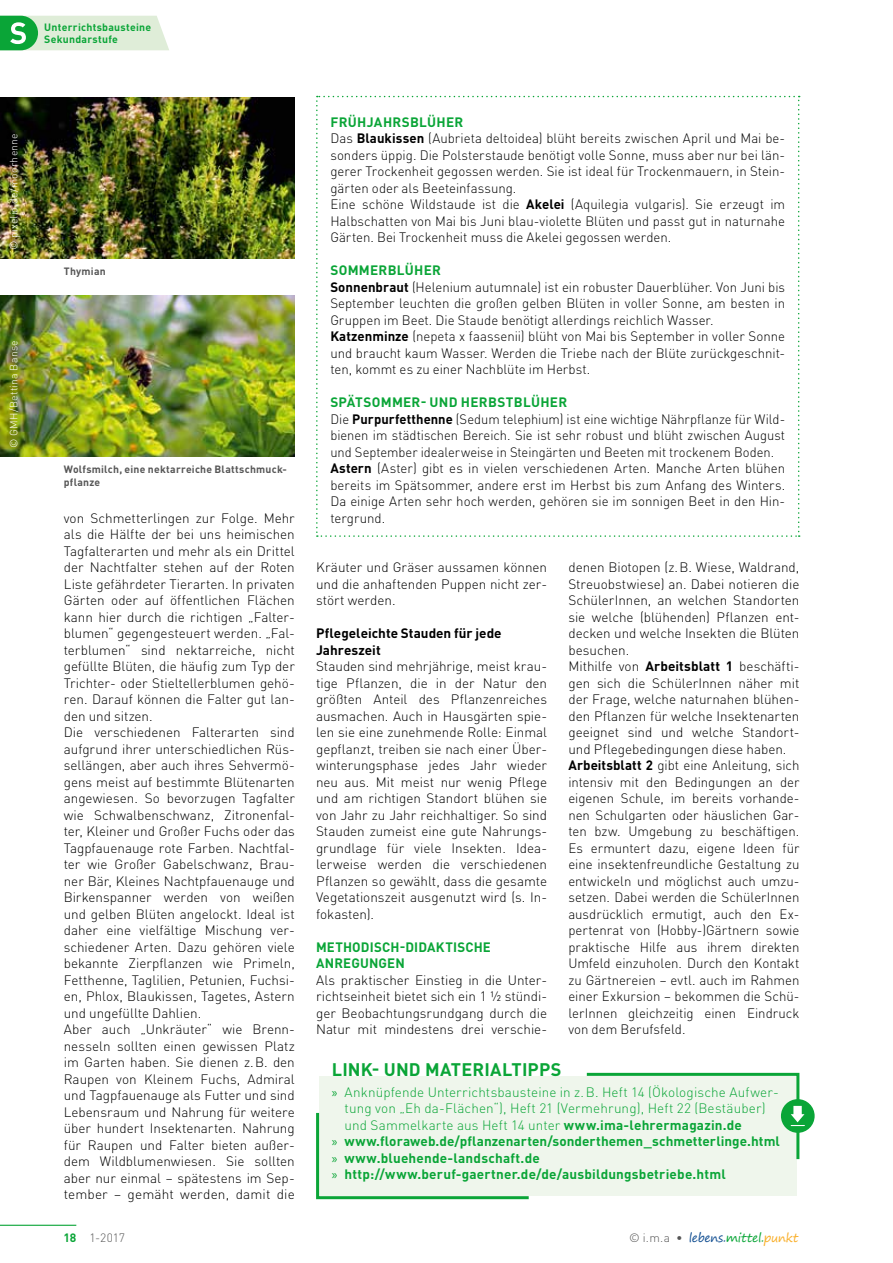
<style>
.page{position:relative;width:893px;height:1263px;background:#fff}
.page>*{position:absolute;margin:0;border:0;box-sizing:border-box;transform-origin:0 0}
.t1{font:700 18px "DINOT";letter-spacing:.01em;color:#0aa537}
.t2{font:300 13.5px/16.5px "DINOT";color:#000}
.t3{font:300 13.5px/16.5px "DINOT";color:#000;scale:.96 1}
.t4{font:700 13.5px/16.5px "DINOT";letter-spacing:.01em;color:#0aa537}
.t5{font:300 13.5px "DINOT";letter-spacing:.01em;color:#0aa537}
.t6{font:700 13.5px/16.5px "DINOT";color:#000}
.t7{font:300 12px "DINOT";color:#565656}
.t8{font:700 10.5px/12.6px "DINOT";letter-spacing:.025em;color:#565656}
.t9{font:300 10.5px "DINOT";letter-spacing:.02em;color:#fff}
.t10{font:700 10.5px/12.6px "DINOT";letter-spacing:.025em;color:#0aa537}
.s1{font-weight:700;color:#0aa537}
.s2{font-weight:700}
.s3{font-family:"Myriad Pro";font-weight:400}
.s4{font-family:"Segoe Print";font-weight:400;color:#155193}
.s5{font-family:"Segoe Print";font-weight:400;color:#0aa537}
.s6{font-family:"Segoe Print";font-weight:400;color:#f9af2a}
</style>
<div class="page">
<div style="left:319px;top:1076px;width:477px;height:120px;background:#eff6ec"></div>
<svg style="left:316px;top:1112px;width:213px;height:88px"></svg>
<div style="left:781px;top:1099px;width:34px;height:34px;background:#0aa537;border-radius:50%"></div>
<svg style="left:586px;top:1072px;width:218px;height:90px"></svg>
<svg style="left:316px;top:96px;width:484px;height:441px"></svg>
<img style="left:0;top:295px;width:295px;height:162px">
<img style="left:0;top:97px;width:295px;height:162px">
<hr style="left:0;top:1225px;width:76px;height:1px;background:#0aa537">
<svg style="left:0;top:16px;width:169px;height:34px;background:#bce1be"></svg>
<p class="t10" style="left:44px;top:20px;width:108px">Unterrichtsbausteine<br>Sekundarstufe</p>
<p class="t9" style="left:7px;top:250px;width:118px;rotate:-90deg">© pixelio.de/moorhenne</p>
<p class="t9" style="left:7px;top:448px;width:109px;rotate:-90deg">© GMH/Bettina Banse</p>
<p class="t8" style="left:64px;top:265px;width:44px">Thymian</p>
<p class="t8" style="left:64px;top:463px;width:225px">Wolfsmilch, eine nektarreiche Blattschmuck&shy;pflanze</p>
<p class="t2" style="left:64px;top:509px;width:233px">von Schmetterlingen zur Folge. Mehr als die Hälfte der bei uns heimischen Tagfalterarten und mehr als ein Drittel der Nachtfalter stehen auf der Roten Liste gefährdeter Tierarten. In privaten Gärten oder auf öffentlichen Flächen kann hier durch die richtigen „Falter&shy;blumen“ gegengesteuert werden. „Fal&shy;terblumen“ sind nektarreiche, nicht gefüllte Blüten, die häufig zum Typ der Trichter- oder Stieltellerblumen gehö&shy;ren. Darauf können die Falter gut lan&shy;den und sitzen.<br>Die verschiedenen Falterarten sind aufgrund ihrer unterschiedlichen Rüs&shy;sellängen, aber auch ihres Sehvermö&shy;gens meist auf bestimmte Blütenarten angewiesen. So bevorzugen Tagfalter wie Schwalbenschwanz, Zitronenfal&shy;ter, Kleiner und Großer Fuchs oder das Tagpfauenauge rote Farben. Nachtfal&shy;ter wie Großer Gabelschwanz, Brau&shy;ner Bär, Kleines Nachtpfauenauge und Birkenspanner werden von weißen und gelben Blüten angelockt. Ideal ist daher eine vielfältige Mischung ver&shy;schiedener Arten. Dazu gehören viele bekannte Zierpflanzen wie Primeln, Fetthenne, Taglilien, Petunien, Fuchsi&shy;en, Phlox, Blaukissen, Tagetes, Astern und ungefüllte Dahlien.<br>Aber auch „Unkräuter“ wie Brenn&shy;nesseln sollten einen gewissen Platz im Garten haben. Sie dienen z.B. den Raupen von Kleinem Fuchs, Admiral und Tagpfauenauge als Futter und sind Lebensraum und Nahrung für weitere über hundert Insektenarten. Nahrung für Raupen und Falter bieten außer&shy;dem Wildblumenwiesen. Sie sollten aber nur einmal – spätestens im Sep&shy;tember – gemäht werden, damit die</p>
<p class="t2" style="left:330px;top:113px;width:456px"><span class="s1">FRÜHJAHRSBLÜHER<br></span>Das <span class="s2">Blaukissen</span> (Aubrieta deltoidea) blüht bereits zwischen April und Mai be&shy;sonders üppig. Die Polsterstaude benötigt volle Sonne, muss aber nur bei län&shy;gerer Trockenheit gegossen werden. Sie ist ideal für Trockenmauern, in Stein&shy;gärten oder als Beeteinfassung.<br>Eine schöne Wildstaude ist die <span class="s2">Akelei</span> (Aquilegia vulgaris). Sie erzeugt im Halbschatten von Mai bis Juni blau-violette Blüten und passt gut in naturnahe Gärten. Bei Trockenheit muss die Akelei gegossen werden.</p>
<p class="t2" style="left:330px;top:262px;width:456px"><span class="s1">SOMMERBLÜHER<br></span><span class="s2">Sonnenbraut</span> (Helenium autumnale) ist ein robuster Dauerblüher. Von Juni bis September leuchten die großen gelben Blüten in voller Sonne, am besten in Gruppen im Beet. Die Staude benötigt allerdings reichlich Wasser.<br><span class="s2">Katzenminze</span> (nepeta x faassenii) blüht von Mai bis September in voller Sonne und braucht kaum Wasser. Werden die Triebe nach der Blüte zurückgeschnit&shy;ten, kommt es zu einer Nachblüte im Herbst.</p>
<p class="t3" style="left:330px;top:394px;width:475px"><span class="s1">SPÄTSOMMER- UND HERBSTBLÜHER<br></span>Die <span class="s2">Purpurfetthenne</span> (Sedum telephium) ist eine wichtige Nährpflanze für Wild&shy;bienen im städtischen Bereich. Sie ist sehr robust und blüht zwischen August und September idealerweise in Steingärten und Beeten mit trockenem Boden.<br><span class="s2">Astern</span> (Aster) gibt es in vielen verschiedenen Arten. Manche Arten blühen bereits im Spätsommer, andere erst im Herbst bis zum Anfang des Winters.<br>Da einige Arten sehr hoch werden, gehören sie im sonnigen Beet in den Hin&shy;tergrund.</p>
<p class="t2" style="left:316px;top:559px;width:233px;text-align:justify">Kräuter und Gräser aussamen können und die anhaftenden Puppen nicht zer&shy;stört werden.</p>
<p class="t6" style="left:316px;top:625px;width:187px">Pflegeleichte Stauden für jede<br>Jahreszeit</p>
<p class="t2" style="left:316px;top:658px;width:233px;text-align:justify">Stauden sind mehrjährige, meist krau&shy;tige Pflanzen, die in der Natur den größten Anteil des Pflanzenreiches ausmachen. Auch in Hausgärten spie&shy;len sie eine zunehmende Rolle: Einmal gepflanzt, treiben sie nach einer Über&shy;winterungsphase jedes Jahr wieder neu aus. Mit meist nur wenig Pflege und am richtigen Standort blühen sie von Jahr zu Jahr reichhaltiger. So sind Stauden zumeist eine gute Nahrungs&shy;grundlage für viele Insekten. Idea&shy;lerweise werden die verschiedenen Pflanzen so gewählt, dass die gesamte Vegetationszeit ausgenutzt wird (s. In&shy;fokasten).</p>
<p class="t4" style="left:316px;top:938px;width:176px">METHODISCH-DIDAKTISCHE<br>ANREGUNGEN</p>
<p class="t2" style="left:316px;top:971px;width:233px;text-align:justify">Als praktischer Einstieg in die Unter&shy;richtseinheit bietet sich ein 1 ½ stündi&shy;ger Beobachtungsrundgang durch die Natur mit mindestens drei verschie-</p>
<p class="t2" style="left:568px;top:559px;width:233px">denen Biotopen (z.B. Wiese, Waldrand, Streuobstwiese) an. Dabei notieren die SchülerInnen, an welchen Standorten sie welche (blühenden) Pflanzen ent&shy;decken und welche Insekten die Blüten besuchen.<br>Mithilfe von <span class="s2">Arbeitsblatt 1</span> beschäfti&shy;gen sich die SchülerInnen näher mit der Frage, welche naturnahen blühen&shy;den Pflanzen für welche Insektenarten geeignet sind und welche Standort&shy;und Pflegebedingungen diese haben.<br><span class="s2">Arbeitsblatt 2</span> gibt eine Anleitung, sich intensiv mit den Bedingungen an der eigenen Schule, im bereits vorhande&shy;nen Schulgarten oder häuslichen Gar&shy;ten bzw. Umgebung zu beschäftigen.<br>Es ermuntert dazu, eigene Ideen für eine insektenfreundliche Gestaltung zu entwickeln und möglichst auch umzu&shy;setzen. Dabei werden die SchülerInnen ausdrücklich ermutigt, auch den Ex&shy;pertenrat von (Hobby-)Gärtnern sowie praktische Hilfe aus ihrem direkten Umfeld einzuholen. Durch den Kontakt zu Gärtnereien – evtl. auch im Rahmen einer Exkursion – bekommen die Schü&shy;lerInnen gleichzeitig einen Eindruck von dem Berufsfeld.</p>
<h1 class="t1" style="left:332px;top:1057px;width:231px">LINK- UND MATERIALTIPPS</h1>
<p class="t5" style="left:332px;top:1083px;width:449px"><span class="s3">»</span> Anknüpfende Unterrichtsbausteine in z.B. Heft 14 (Ökologische Aufwer-</p>
<p class="t5" style="left:345px;top:1100px;width:423px">tung von „Eh da-Flächen“), Heft 21 (Vermehrung), Heft 22 (Bestäuber)</p>
<p class="t5" style="left:345px;top:1116px;width:399px">und Sammelkarte aus Heft 14 unter <span class="s2">www.ima-lehrermagazin.de</span></p>
<p class="t4" style="left:332px;top:1132px;width:450px"><span class="s3">»</span> www.floraweb.de/pflanzenarten/sonderthemen_schmetterlinge.html</p>
<p class="t4" style="left:332px;top:1149px;width:209px"><span class="s3">»</span> www.bluehende-landschaft.de</p>
<p class="t4" style="left:332px;top:1165px;width:395px"><span class="s3">»</span> http://www.beruf-gaertner.de/de/ausbildungsbetriebe.html</p>
<p class="t7" style="left:64px;top:1231px;width:63px"><span class="s1">18</span> 1-2017</p>
<p class="t7" style="left:629px;top:1231px;width:171px">© i.m.a • <span class="s4">lebens.</span><span class="s5">mittel.</span><span class="s6">punkt</span></p>
</div>
